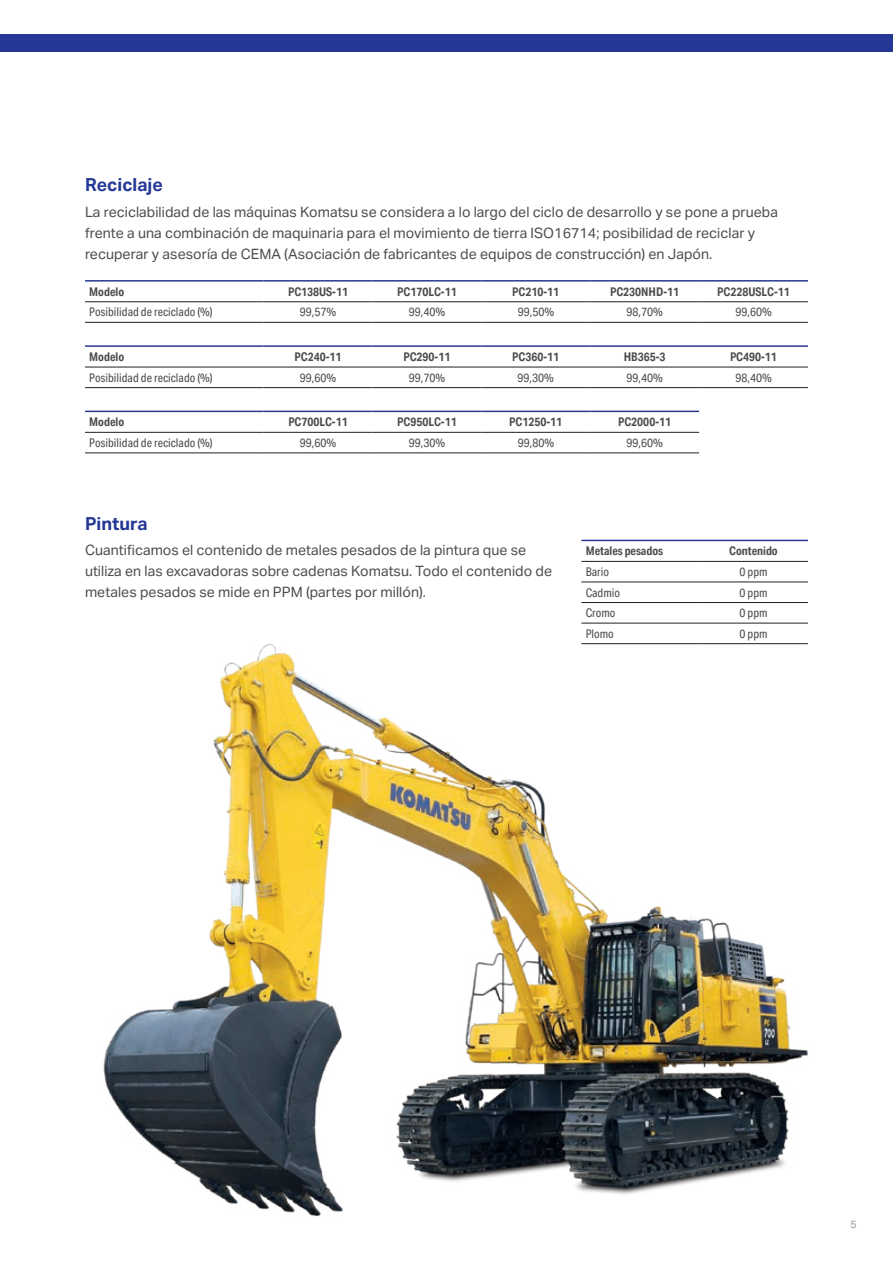
<style>
.page{position:relative;width:893px;height:1263px;background:#fff}
.page>*{position:absolute;margin:0;border:0;box-sizing:border-box;transform-origin:0 0}
.t1{font:700 18px "Aktiv Grotesk";color:#263895}
.t2{font:14.25px/21px "Aktiv Grotesk";color:#4b4c4d}
.t3{font:12px "Aktiv Grotesk Cd";color:#4b4c4d}
.t4{font:700 12px "Aktiv Grotesk Cd";color:#4b4c4d}
.t5{font:10.5px "Aktiv Grotesk";color:#939598}
</style>
<div class="page">
<img style="left:103px;top:643px;width:705px;height:573px">
<hr style="left:85px;top:322px;width:179px;height:1px;background:#231f20">
<hr style="left:85px;top:301px;width:179px;height:1px;background:#231f20">
<hr style="left:264px;top:301px;width:108px;height:1px;background:#231f20">
<hr style="left:372px;top:301px;width:109px;height:1px;background:#231f20">
<hr style="left:481px;top:301px;width:109px;height:1px;background:#231f20">
<hr style="left:590px;top:301px;width:109px;height:1px;background:#231f20">
<hr style="left:699px;top:301px;width:109px;height:1px;background:#231f20">
<hr style="left:264px;top:322px;width:108px;height:1px;background:#231f20">
<hr style="left:372px;top:322px;width:109px;height:1px;background:#231f20">
<hr style="left:481px;top:322px;width:109px;height:1px;background:#231f20">
<hr style="left:590px;top:322px;width:109px;height:1px;background:#231f20">
<hr style="left:699px;top:322px;width:109px;height:1px;background:#231f20">
<hr style="left:85px;top:280px;width:179px;height:2px;background:#263895">
<hr style="left:264px;top:280px;width:108px;height:2px;background:#263895">
<hr style="left:372px;top:280px;width:109px;height:2px;background:#263895">
<hr style="left:481px;top:280px;width:109px;height:2px;background:#263895">
<hr style="left:590px;top:280px;width:109px;height:2px;background:#263895">
<hr style="left:699px;top:280px;width:109px;height:2px;background:#263895">
<hr style="left:85px;top:387px;width:179px;height:1px;background:#231f20">
<hr style="left:85px;top:367px;width:179px;height:1px;background:#231f20">
<hr style="left:264px;top:367px;width:108px;height:1px;background:#231f20">
<hr style="left:372px;top:367px;width:109px;height:1px;background:#231f20">
<hr style="left:481px;top:367px;width:109px;height:1px;background:#231f20">
<hr style="left:590px;top:367px;width:109px;height:1px;background:#231f20">
<hr style="left:699px;top:367px;width:109px;height:1px;background:#231f20">
<hr style="left:264px;top:387px;width:108px;height:1px;background:#231f20">
<hr style="left:372px;top:387px;width:109px;height:1px;background:#231f20">
<hr style="left:481px;top:387px;width:109px;height:1px;background:#231f20">
<hr style="left:590px;top:387px;width:109px;height:1px;background:#231f20">
<hr style="left:699px;top:387px;width:109px;height:1px;background:#231f20">
<hr style="left:85px;top:345px;width:179px;height:2px;background:#263895">
<hr style="left:264px;top:345px;width:108px;height:2px;background:#263895">
<hr style="left:372px;top:345px;width:109px;height:2px;background:#263895">
<hr style="left:481px;top:345px;width:109px;height:2px;background:#263895">
<hr style="left:590px;top:345px;width:109px;height:2px;background:#263895">
<hr style="left:699px;top:345px;width:109px;height:2px;background:#263895">
<hr style="left:85px;top:452px;width:179px;height:1px;background:#231f20">
<hr style="left:85px;top:432px;width:179px;height:1px;background:#231f20">
<hr style="left:264px;top:432px;width:108px;height:1px;background:#231f20">
<hr style="left:372px;top:432px;width:109px;height:1px;background:#231f20">
<hr style="left:481px;top:432px;width:109px;height:1px;background:#231f20">
<hr style="left:590px;top:432px;width:109px;height:1px;background:#231f20">
<hr style="left:264px;top:452px;width:108px;height:1px;background:#231f20">
<hr style="left:372px;top:452px;width:109px;height:1px;background:#231f20">
<hr style="left:481px;top:452px;width:109px;height:1px;background:#231f20">
<hr style="left:590px;top:452px;width:109px;height:1px;background:#231f20">
<hr style="left:85px;top:411px;width:179px;height:1px;background:#263895">
<hr style="left:264px;top:411px;width:108px;height:1px;background:#263895">
<hr style="left:372px;top:411px;width:109px;height:1px;background:#263895">
<hr style="left:481px;top:411px;width:109px;height:1px;background:#263895">
<hr style="left:590px;top:411px;width:109px;height:1px;background:#263895">
<hr style="left:581px;top:582px;width:118px;height:1px;background:#231f20">
<hr style="left:581px;top:602px;width:118px;height:1px;background:#231f20">
<hr style="left:581px;top:623px;width:118px;height:1px;background:#231f20">
<hr style="left:581px;top:643px;width:118px;height:1px;background:#231f20">
<hr style="left:581px;top:561px;width:118px;height:1px;background:#231f20">
<hr style="left:699px;top:561px;width:109px;height:1px;background:#231f20">
<hr style="left:699px;top:582px;width:109px;height:1px;background:#231f20">
<hr style="left:699px;top:602px;width:109px;height:1px;background:#231f20">
<hr style="left:699px;top:623px;width:109px;height:1px;background:#231f20">
<hr style="left:699px;top:643px;width:109px;height:1px;background:#231f20">
<hr style="left:581px;top:540px;width:118px;height:1px;background:#263895">
<hr style="left:699px;top:540px;width:109px;height:1px;background:#263895">
<div style="left:0;top:34px;width:893px;height:17px;background:#263895"></div>
<p class="t1" style="left:85px;top:175px;width:79px">Reciclaje</p>
<p class="t2" style="left:85px;top:201px;width:694px">La reciclabilidad de las máquinas Komatsu se considera a lo largo del ciclo de desarrollo y se pone a prueba frente a una combinación de maquinaria para el movimiento de tierra ISO16714; posibilidad de reciclar y recuperar y asesoría de CEMA (Asociación de fabricantes de equipos de construcción) en Japón.</p>
<p class="t4" style="left:89px;top:285px;width:36px">Modelo</p>
<p class="t4" style="left:288px;top:285px;width:62px">PC138US-11</p>
<p class="t4" style="left:397px;top:285px;width:61px">PC170LC-11</p>
<p class="t4" style="left:512px;top:285px;width:48px">PC210-11</p>
<p class="t4" style="left:610px;top:285px;width:70px">PC230NHD-11</p>
<p class="t4" style="left:717px;top:285px;width:74px">PC228USLC-11</p>
<p class="t3" style="left:89px;top:305px;width:125px">Posibilidad de reciclado (%)</p>
<p class="t3" style="left:300px;top:305px;width:38px">99,57%</p>
<p class="t3" style="left:409px;top:305px;width:38px">99,40%</p>
<p class="t3" style="left:518px;top:305px;width:38px">99,50%</p>
<p class="t3" style="left:626px;top:305px;width:38px">98,70%</p>
<p class="t3" style="left:735px;top:305px;width:38px">99,60%</p>
<p class="t4" style="left:89px;top:350px;width:36px">Modelo</p>
<p class="t4" style="left:295px;top:350px;width:48px">PC240-11</p>
<p class="t4" style="left:403px;top:350px;width:48px">PC290-11</p>
<p class="t4" style="left:512px;top:350px;width:48px">PC360-11</p>
<p class="t4" style="left:624px;top:350px;width:43px">HB365-3</p>
<p class="t4" style="left:730px;top:350px;width:48px">PC490-11</p>
<p class="t3" style="left:89px;top:370px;width:125px">Posibilidad de reciclado (%)</p>
<p class="t3" style="left:300px;top:370px;width:38px">99,60%</p>
<p class="t3" style="left:409px;top:370px;width:38px">99,70%</p>
<p class="t3" style="left:518px;top:370px;width:38px">99,30%</p>
<p class="t3" style="left:626px;top:370px;width:38px">99,40%</p>
<p class="t3" style="left:735px;top:370px;width:38px">98,40%</p>
<p class="t4" style="left:89px;top:415px;width:36px">Modelo</p>
<p class="t4" style="left:288px;top:415px;width:61px">PC700LC-11</p>
<p class="t4" style="left:397px;top:415px;width:61px">PC950LC-11</p>
<p class="t4" style="left:509px;top:415px;width:54px">PC1250-11</p>
<p class="t4" style="left:618px;top:415px;width:54px">PC2000-11</p>
<p class="t3" style="left:89px;top:436px;width:125px">Posibilidad de reciclado (%)</p>
<p class="t3" style="left:300px;top:436px;width:38px">99,60%</p>
<p class="t3" style="left:409px;top:436px;width:38px">99,30%</p>
<p class="t3" style="left:518px;top:436px;width:38px">99,80%</p>
<p class="t3" style="left:626px;top:436px;width:38px">99,60%</p>
<p class="t1" style="left:85px;top:513px;width:64px">Pintura</p>
<p class="t2" style="left:85px;top:540px;width:469px">Cuantificamos el contenido de metales pesados de la pintura que se utiliza en las excavadoras sobre cadenas Komatsu. Todo el contenido de metales pesados se mide en PPM (partes por millón).</p>
<p class="t4" style="left:586px;top:544px;width:79px">Metales pesados</p>
<p class="t4" style="left:729px;top:544px;width:50px">Contenido</p>
<p class="t3" style="left:586px;top:565px;width:25px">Bario</p>
<p class="t3" style="left:739px;top:565px;width:30px">0 ppm</p>
<p class="t3" style="left:586px;top:585px;width:36px">Cadmio</p>
<p class="t3" style="left:739px;top:585px;width:30px">0 ppm</p>
<p class="t3" style="left:586px;top:606px;width:31px">Cromo</p>
<p class="t3" style="left:739px;top:606px;width:30px">0 ppm</p>
<p class="t3" style="left:586px;top:626px;width:30px">Plomo</p>
<p class="t3" style="left:739px;top:626px;width:30px">0 ppm</p>
<p class="t5" style="left:850px;top:1218px;width:8px">5</p>
</div>
